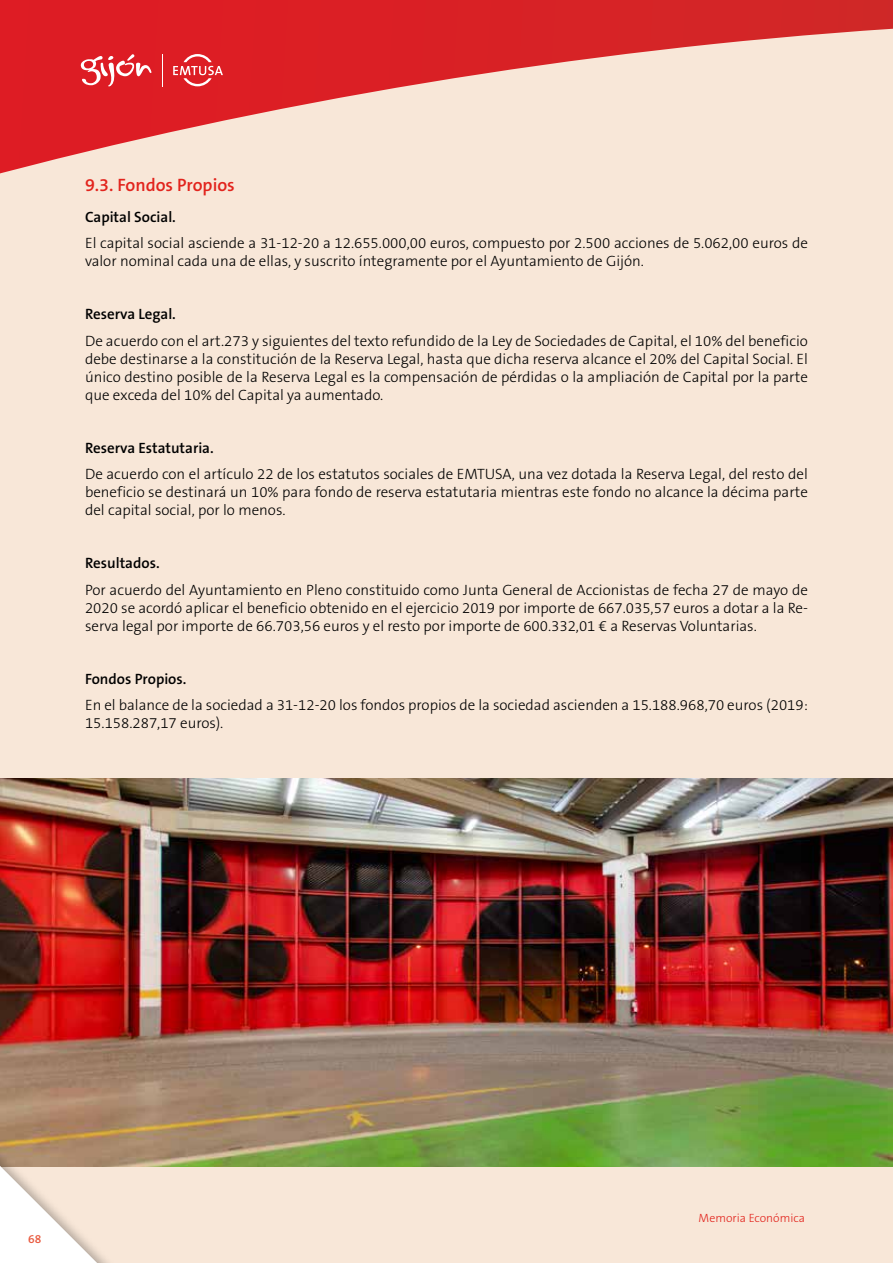
<style>
.page{position:relative;width:893px;height:1263px;background:#f8e7d8}
.page>*{position:absolute;margin:0;border:0;box-sizing:border-box;transform-origin:0 0}
.t1{font:600 18px "The Sans B6";color:#e2241d}
.t2{font:300 15px/18px "The Sans B3";color:#000;text-align:justify}
.t3{font:600 15px "The Sans B6";color:#000}
.t4{font:300 12px "The Sans B3";color:#e2241d}
.t5{font:600 12px "The Sans B6";color:#e95a3f}
</style>
<div class="page">
<svg style="left:0;top:0;width:893px;height:174px"></svg>
<svg style="left:79px;top:54px;width:72px;height:33px;background:#e55359"></svg>
<hr style="left:162px;top:54px;width:1px;height:33px;background:#fff">
<svg style="left:173px;top:54px;width:50px;height:32px;background:#e34a4f"></svg>
<img style="left:0;top:778px;width:893px;height:388px">
<div style="left:0;top:1121px;width:183px;height:142px;background:#000;opacity:.3"></div>
<svg style="left:0;top:1166px;width:97px;height:97px"></svg>
<p class="t1" style="left:85px;top:176px;width:151px">9.3. Fondos Propios</p>
<p class="t3" style="left:85px;top:209px;width:92px">Capital Social.</p>
<p class="t2" style="left:85px;top:235px;width:724px">El capital social asciende a 31-12-20 a 12.655.000,00 euros, compuesto por 2.500 acciones de 5.062,00 euros de valor nominal cada una de ellas, y suscrito íntegramente por el Ayuntamiento de Gijón.</p>
<p class="t3" style="left:85px;top:306px;width:92px">Reserva Legal.</p>
<p class="t2" style="left:85px;top:332px;width:724px">De acuerdo con el art.273 y siguientes del texto refundido de la Ley de Sociedades de Capital, el 10% del beneficio debe destinarse a la constitución de la Reserva Legal, hasta que dicha reserva alcance el 20% del Capital Social. El único destino posible de la Reserva Legal es la compensación de pérdidas o la ampliación de Capital por la parte que exceda del 10% del Capital ya aumentado.</p>
<p class="t3" style="left:85px;top:440px;width:130px">Reserva Estatutaria.</p>
<p class="t2" style="left:85px;top:466px;width:724px">De acuerdo con el artículo 22 de los estatutos sociales de EMTUSA, una vez dotada la Reserva Legal, del resto del beneficio se destinará un 10% para fondo de reserva estatutaria mientras este fondo no alcance la décima parte del capital social, por lo menos.</p>
<p class="t3" style="left:85px;top:555px;width:76px">Resultados.</p>
<p class="t2" style="left:85px;top:581px;width:724px">Por acuerdo del Ayuntamiento en Pleno constituido como Junta General de Accionistas de fecha 27 de mayo de 2020 se acordó aplicar el beneficio obtenido en el ejercicio 2019 por importe de 667.035,57 euros a dotar a la Re&shy;serva legal por importe de 66.703,56 euros y el resto por importe de 600.332,01 € a Reservas Voluntarias.</p>
<p class="t3" style="left:85px;top:671px;width:103px">Fondos Propios.</p>
<p class="t2" style="left:85px;top:697px;width:724px">En el balance de la sociedad a 31-12-20 los fondos propios de la sociedad ascienden a 15.188.968,70 euros (2019:<br>15.158.287,17 euros).</p>
<p class="t5" style="left:28px;top:1233px;width:15px">68</p>
<p class="t4" style="left:699px;top:1212px;width:108px">Memoria Económica</p>
</div>
